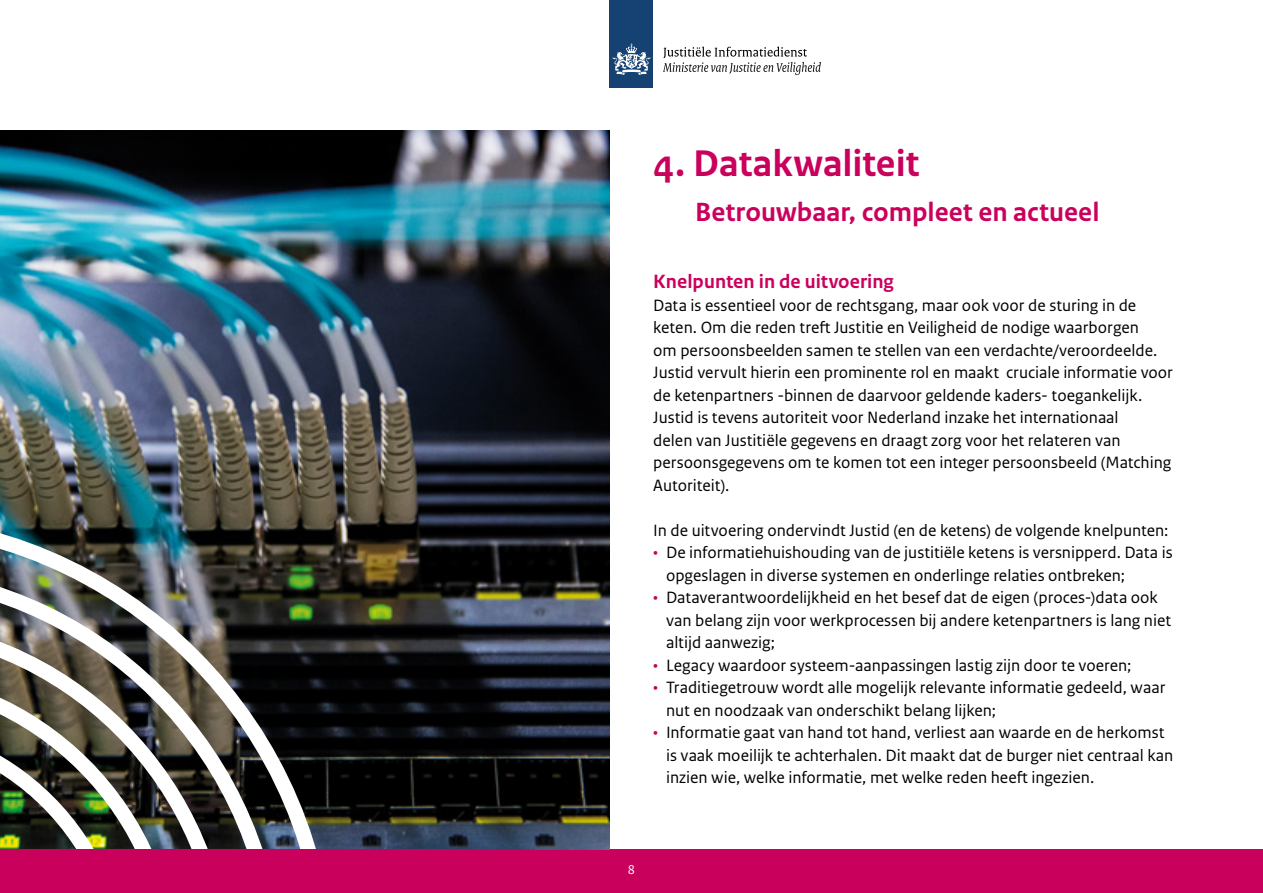
<style>
.page{position:relative;width:1263px;height:893px;background:#fff}
.page>*{position:absolute;margin:0;border:0;box-sizing:border-box;transform-origin:0 0}
.Subtitle_Justid{font:700 39px "Rijksoverheid Sans Text";letter-spacing:-.005em;color:#ca005d}
.Heading_Justid{font:700 27.75px "Rijksoverheid Sans Text";color:#ca005d}
.Subheading_Justid{font:700 20.25px "Rijksoverheid Sans Text";color:#ca005d}
.Body_Justid{font:17.25px/22.5px "Rijksoverheid Sans Text";color:#000}
.t1{font:13.5px "Rijksoverheid Sans Text";color:#fff}
.s1{color:#ca005d}
</style>
<div class="page">
<div style="left:0;top:849px;width:1263px;height:44px;background:#ca005d"></div>
<div style="left:610px;top:0;width:43px;height:87px;background:#154273"></div>
<svg style="left:613px;top:43px;width:37px;height:32px"></svg>
<svg style="left:663px;top:47px;width:158px;height:28px"></svg>
<img style="left:0;top:131px;width:610px;height:718px">
<img style="left:0;top:507px;width:342px;height:342px">
<img style="left:0;top:558px;width:291px;height:291px">
<svg style="left:0;top:610px;width:240px;height:239px"></svg>
<img style="left:0;top:661px;width:188px;height:188px">
<p class="Subtitle_Justid" style="left:653px;top:141px;width:268px">4. Datakwaliteit</p>
<p class="Heading_Justid" style="left:695px;top:196px;width:406px">Betrouwbaar, compleet en actueel</p>
<p class="Subheading_Justid" style="left:653px;top:270px;width:242px">Knelpunten in de uitvoering</p>
<p class="Body_Justid" style="left:653px;top:294px;width:521px">Data is essentieel voor de rechtsgang, maar ook voor de sturing in de keten. Om die reden treft Justitie en Veiligheid de nodige waarborgen<br>om persoonsbeelden samen te stellen van een verdachte/veroordeelde.<br>Justid vervult hierin een prominente rol en maakt cruciale informatie voor de ketenpartners -binnen de daarvoor geldende kaders- toegankelijk.<br>Justid is tevens autoriteit voor Nederland inzake het internationaal<br>delen van Justitiële gegevens en draagt zorg voor het relateren van persoonsgegevens om te komen tot een integer persoonsbeeld (Matching Autoriteit).</p>
<p class="Body_Justid" style="left:653px;top:519px;width:517px">In de uitvoering ondervindt Justid (en de ketens) de volgende knelpunten:</p>
<p class="Body_Justid" style="left:666px;top:542px;width:508px;text-indent:-13px"><span class="s1">•</span> De informatiehuishouding van de justitiële ketens is versnipperd. Data is opgeslagen in diverse systemen en onderlinge relaties ontbreken;</p>
<p class="Body_Justid" style="left:666px;top:587px;width:507px;text-indent:-13px"><span class="s1">•</span> Dataverantwoordelijkheid en het besef dat de eigen (proces-)data ook van belang zijn voor werkprocessen bij andere ketenpartners is lang niet altijd aanwezig;</p>
<p class="Body_Justid" style="left:653px;top:654px;width:480px"><span class="s1">•</span> Legacy waardoor systeem-aanpassingen lastig zijn door te voeren;</p>
<p class="Body_Justid" style="left:666px;top:677px;width:501px;text-indent:-13px"><span class="s1">•</span> Traditiegetrouw wordt alle mogelijk relevante informatie gedeeld, waar nut en noodzaak van onderschikt belang lijken;</p>
<p class="Body_Justid" style="left:666px;top:722px;width:509px;text-indent:-13px"><span class="s1">•</span> Informatie gaat van hand tot hand, verliest aan waarde en de herkomst is vaak moeilijk te achterhalen. Dit maakt dat de burger niet centraal kan inzien wie, welke informatie, met welke reden heeft ingezien.</p>
<p class="t1" style="left:628px;top:862px;width:9px">8</p>
</div>
